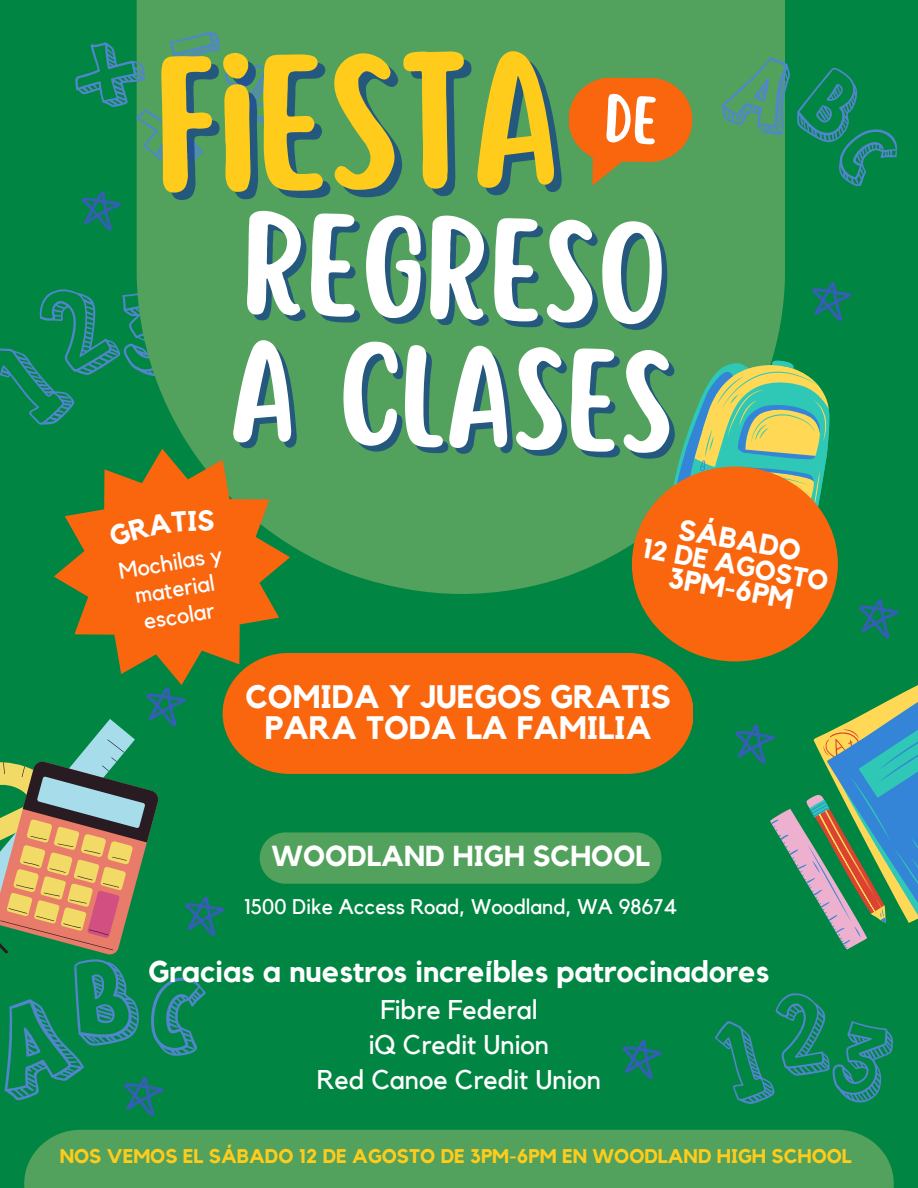
<style>
.page{position:relative;width:918px;height:1188px;background:#008542}
.page>*{position:absolute;margin:0;border:0;box-sizing:border-box;transform-origin:0 0}
.t1{font:170.25px "Scripter";color:#ffcc1c}
.t2{font:128.55px "Scripter";color:#fff}
.t3{font:700 32.4px/31.5px "Kollektif";color:#fff;text-align:center}
.t4{font:700 30px "Kollektif";color:#fff}
.t5{font:700 28.8px "Kollektif";color:#fff}
.t6{font:700 27.3px "Kollektif";color:#fff}
.t7{font:27px "Kollektif";color:#fff}
.t8{font:22.8px/27px "Kollektif";color:#fff;text-align:center}
.t9{font:21.15px "Kollektif";color:#fff}
.t10{font:700 19.8px "Kollektif";color:#ffcc1c}
</style>
<div class="page">
<svg style="left:0;top:276px;width:137px;height:149px"></svg>
<div style="left:137px;top:0;width:648px;height:594px;background:#52a15c"></div>
<svg style="left:666px;top:344px;width:172px;height:210px"></svg>
<div style="left:632px;top:467px;width:206px;height:194px;background:#f9660e;border-radius:50%"></div>
<svg style="left:716px;top:50px;width:182px;height:145px"></svg>
<svg style="left:54px;top:449px;width:236px;height:233px;fill:#f9660e"></svg>
<div style="left:24px;top:1130px;width:870px;height:58px;background:#52a15c"></div>
<svg style="left:715px;top:993px;width:178px;height:111px"></svg>
<svg style="left:75px;top:31px;width:201px;height:130px"></svg>
<svg style="left:812px;top:282px;width:40px;height:40px"></svg>
<svg style="left:81px;top:191px;width:40px;height:40px"></svg>
<svg style="left:729px;top:654px;width:189px;height:296px"></svg>
<svg style="left:859px;top:599px;width:40px;height:40px"></svg>
<svg style="left:622px;top:1040px;width:40px;height:40px"></svg>
<svg style="left:0;top:682px;width:225px;height:434px"></svg>
<div style="left:260px;top:832px;width:402px;height:52px;background:#52a15c"></div>
<div style="left:223px;top:653px;width:470px;height:121px;background:#f9660e"></div>
<svg style="left:568px;top:77px;width:125px;height:85px;background:#dd6f1a"></svg>
<div style="left:108px;top:510px;width:106px;height:37px;background:#f9660e"></div>
<p class="t1" style="left:154px;top:40px;width:406px;rotate:-1deg">fiesta</p>
<p class="t2" style="left:244px;top:200px;width:426px;rotate:1deg">regreso</p>
<p class="t2" style="left:230px;top:328px;width:446px;rotate:1deg">a clases</p>
<p class="t8" style="left:117px;top:558px;width:106px;rotate:-9deg">Mochilas y material escolar</p>
<p class="t5" style="left:681px;top:516px;width:125px;rotate:10deg">SÁBADO</p>
<p class="t5" style="left:671px;top:564px;width:128px;rotate:10deg">3PM-6PM</p>
<p class="t6" style="left:645px;top:536px;width:190px;rotate:10deg">12 DE AGOSTO</p>
<p class="t3" style="left:245px;top:682px;width:427px">COMIDA Y JUEGOS GRATIS<br>PARA TODA LA FAMILIA</p>
<p class="t5" style="left:271px;top:843px;width:380px">WOODLAND HIGH SCHOOL</p>
<p class="t9" style="left:244px;top:897px;width:434px">1500 Dike Access Road, Woodland, WA 98674</p>
<p class="t4" style="left:149px;top:958px;width:622px">Gracias a nuestros increíbles patrocinadores</p>
<p class="t7" style="left:380px;top:997px;width:159px">Fibre Federal</p>
<p class="t7" style="left:369px;top:1032px;width:182px">iQ Credit Union</p>
<p class="t7" style="left:317px;top:1067px;width:286px">Red Canoe Credit Union</p>
<p class="t10" style="left:60px;top:1147px;width:794px">NOS VEMOS EL SÁBADO 12 DE AGOSTO DE 3PM-6PM EN WOODLAND HIGH SCHOOL</p>
</div>
